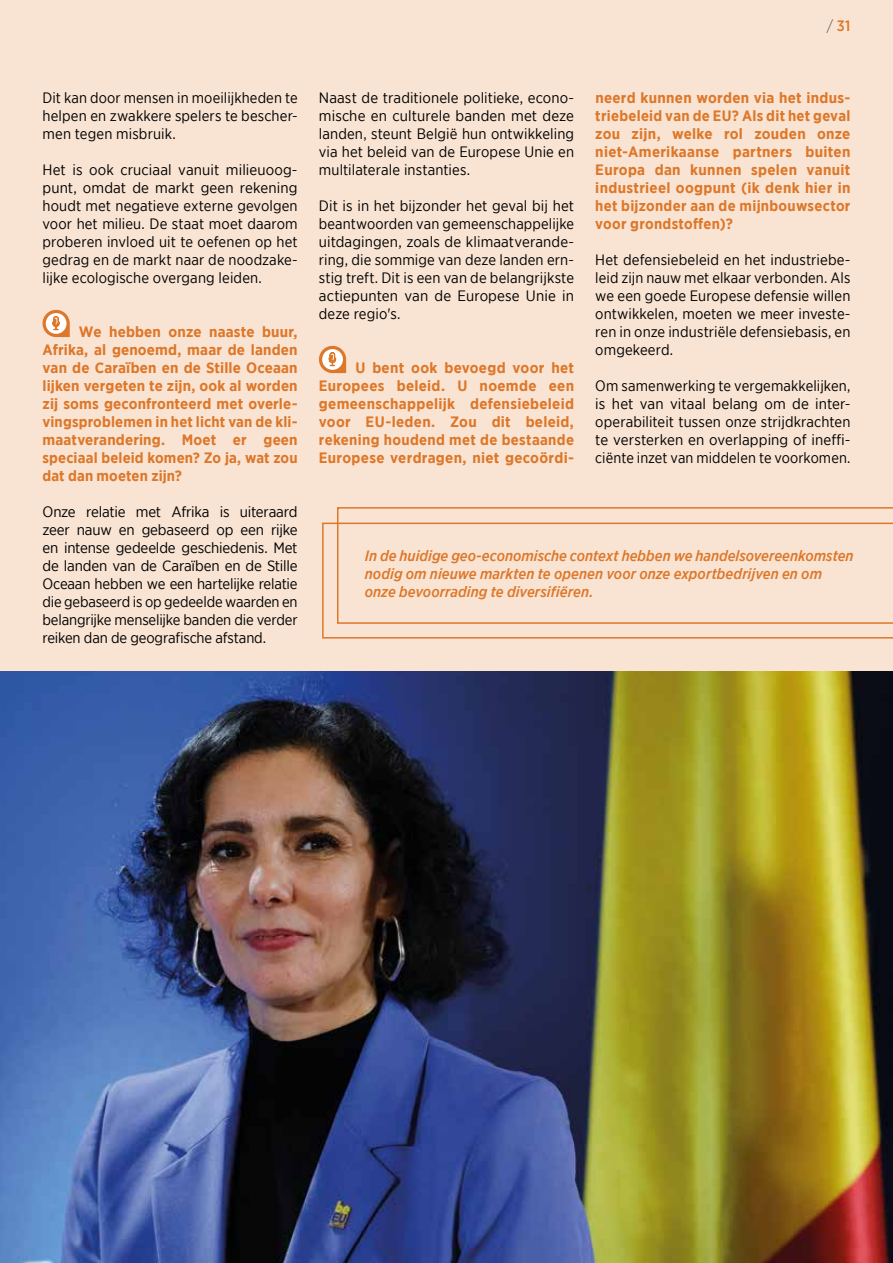
<style>
.page{position:relative;width:893px;height:1263px;background:#f9e4d3}
.page>*{position:absolute;margin:0;border:0;box-sizing:border-box;transform-origin:0 0}
.t1{font:15px/18px "Gotham Narrow";letter-spacing:.005em;color:#000;text-align:justify}
.t2{font:700 15px/18px "Gotham Narrow";letter-spacing:.02em;color:#dd7729;text-align:justify}
.t3{font:italic 500 15px/18px "Gotham Narrow";color:#dd7729}
.t4{font:500 15px "Gotham Narrow";color:#dd7729}
.s1{font-weight:300;color:#4a4948}
</style>
<div class="page">
<svg style="left:43px;top:310px;width:27px;height:27px"></svg>
<svg style="left:319px;top:346px;width:27px;height:27px"></svg>
<svg style="left:337px;top:507px;width:556px;height:16px"></svg>
<svg style="left:322px;top:523px;width:571px;height:115px"></svg>
<img style="left:0;top:672px;width:893px;height:591px">
<p class="t4" style="left:827px;top:16px;width:25px"><span class="s1">/</span> 31</p>
<p class="t1" style="left:43px;top:88px;width:257px">Dit kan door mensen in moeilijkheden te helpen en zwakkere spelers te bescher&shy;men tegen misbruik.</p>
<p class="t1" style="left:43px;top:160px;width:257px">Het is ook cruciaal vanuit milieuoog&shy;punt, omdat de markt geen rekening houdt met negatieve externe gevolgen voor het milieu. De staat moet daarom proberen invloed uit te oefenen op het gedrag en de markt naar de noodzake&shy;lijke ecologische overgang leiden.</p>
<p class="t2" style="left:43px;top:323px;width:257px;text-indent:36px">We hebben onze naaste buur, Afrika, al genoemd, maar de landen van de Caraïben en de Stille Oceaan lijken vergeten te zijn, ook al worden zij soms geconfronteerd met overle&shy;vingsproblemen in het licht van de kli&shy;maatverandering. Moet er geen speciaal beleid komen? Zo ja, wat zou dat dan moeten zijn?</p>
<p class="t1" style="left:43px;top:502px;width:257px">Onze relatie met Afrika is uiteraard zeer nauw en gebaseerd op een rijke en intense gedeelde geschiedenis. Met de landen van de Caraïben en de Stille Oceaan hebben we een hartelijke relatie die gebaseerd is op gedeelde waarden en belangrijke menselijke banden die verder reiken dan de geografische afstand.</p>
<p class="t1" style="left:319px;top:88px;width:257px">Naast de traditionele politieke, econo&shy;mische en culturele banden met deze landen, steunt België hun ontwikkeling via het beleid van de Europese Unie en multilaterale instanties.</p>
<p class="t1" style="left:319px;top:196px;width:257px">Dit is in het bijzonder het geval bij het beantwoorden van gemeenschappelijke uitdagingen, zoals de klimaatverande&shy;ring, die sommige van deze landen ern&shy;stig treft. Dit is een van de belangrijkste actiepunten van de Europese Unie in deze regio's.</p>
<p class="t2" style="left:319px;top:359px;width:257px;text-indent:36px">U bent ook bevoegd voor het Europees beleid. U noemde een gemeenschappelijk defensiebeleid voor EU-leden. Zou dit beleid, rekening houdend met de bestaande Europese verdragen, niet gecoördi-</p>
<p class="t2" style="left:595px;top:89px;width:257px">neerd kunnen worden via het indus&shy;triebeleid van de EU? Als dit het geval zou zijn, welke rol zouden onze niet-Amerikaanse partners buiten Europa dan kunnen spelen vanuit industrieel oogpunt (ik denk hier in het bijzonder aan de mijnbouwsector voor grondstoffen)?</p>
<p class="t1" style="left:595px;top:250px;width:257px">Het defensiebeleid en het industriebe&shy;leid zijn nauw met elkaar verbonden. Als we een goede Europese defensie willen ontwikkelen, moeten we meer investe&shy;ren in onze industriële defensiebasis, en omgekeerd.</p>
<p class="t1" style="left:595px;top:376px;width:257px">Om samenwerking te vergemakkelijken, is het van vitaal belang om de inter&shy;operabiliteit tussen onze strijdkrachten te versterken en overlapping of ineffi&shy;ciënte inzet van middelen te voorkomen.</p>
<p class="t3" style="left:365px;top:546px;width:490px">In de huidige geo-economische context hebben we handelsovereenkomsten nodig om nieuwe markten te openen voor onze exportbedrijven en om onze bevoorrading te diversifiëren.</p>
</div>
